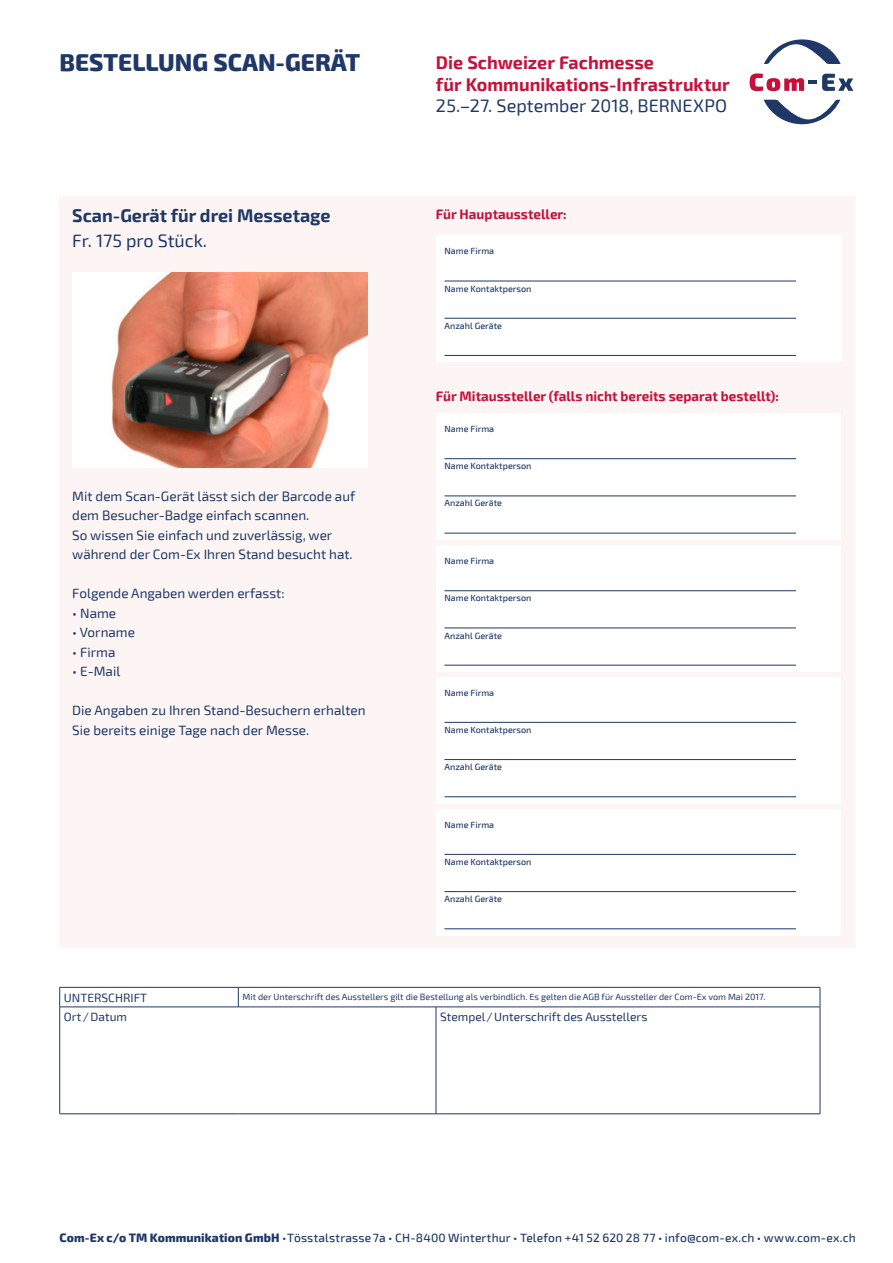
<style>
.page{position:relative;width:893px;height:1263px;background:#fff}
.page>*{position:absolute;margin:0;border:0;box-sizing:border-box;transform-origin:0 0}
.t1{font:800 24px "Exo 2";color:#1f3867}
.t2{font:700 18px/21.6px "Exo 2";color:#c6123b}
.t3{font:18px "Exo 2";color:#1f3867}
.t4{font:700 18px "Exo 2";color:#1f3867}
.t5{font:13.5px/19.5px "Exo 2";color:#1f3867}
.t6{font:700 13.5px "Exo 2";color:#c6103b}
.t7{font:500 12px "Exo 2";letter-spacing:.015em;color:#1f3867}
.t8{font:12px "Exo 2";color:#1f3867}
.t9{font:500 9px "Exo 2";color:#1f3867}
.t10{font:9px "Exo 2";color:#1f3867}
.s1{font-weight:800}
</style>
<div class="page">
<div style="left:60px;top:196px;width:795px;height:752px;background:#fcf5f4"></div>
<img style="left:73px;top:272px;width:295px;height:196px">
<hr style="left:60px;top:987px;width:178px;height:1px;background:#1f3867">
<svg style="left:59px;top:987px;width:1px;height:20px"></svg>
<hr style="left:238px;top:987px;width:198px;height:1px;background:#1f3867">
<svg style="left:238px;top:987px;width:1px;height:20px"></svg>
<hr style="left:436px;top:987px;width:384px;height:1px;background:#1f3867">
<svg style="left:820px;top:987px;width:1px;height:20px"></svg>
<hr style="left:60px;top:1007px;width:178px;height:1px;background:#1f3867">
<hr style="left:59px;top:1007px;width:1px;height:106px;background:#1f3867">
<hr style="left:238px;top:1007px;width:198px;height:1px;background:#1f3867">
<hr style="left:436px;top:1007px;width:384px;height:1px;background:#1f3867">
<hr style="left:436px;top:1007px;width:1px;height:106px;background:#1f3867">
<hr style="left:820px;top:1007px;width:1px;height:106px;background:#1f3867">
<hr style="left:60px;top:1113px;width:178px;height:1px;background:#1f3867">
<hr style="left:238px;top:1113px;width:198px;height:1px;background:#1f3867">
<hr style="left:436px;top:1113px;width:384px;height:1px;background:#1f3867">
<div style="left:436px;top:235px;width:405px;height:127px;background:#fff"></div>
<hr style="left:444px;top:281px;width:352px;height:1px;background:#1f3867">
<hr style="left:444px;top:318px;width:352px;height:1px;background:#1f3867">
<hr style="left:444px;top:355px;width:352px;height:1px;background:#1f3867">
<div style="left:436px;top:413px;width:404px;height:127px;background:#fff"></div>
<hr style="left:444px;top:458px;width:352px;height:1px;background:#1f3867">
<hr style="left:444px;top:496px;width:352px;height:1px;background:#1f3867">
<hr style="left:444px;top:533px;width:352px;height:1px;background:#1f3867">
<div style="left:436px;top:545px;width:404px;height:127px;background:#fff"></div>
<hr style="left:444px;top:590px;width:352px;height:1px;background:#1f3867">
<hr style="left:444px;top:628px;width:352px;height:1px;background:#1f3867">
<hr style="left:444px;top:665px;width:352px;height:1px;background:#1f3867">
<div style="left:436px;top:677px;width:404px;height:126px;background:#fff"></div>
<hr style="left:444px;top:722px;width:352px;height:1px;background:#1f3867">
<hr style="left:444px;top:759px;width:352px;height:1px;background:#1f3867">
<hr style="left:444px;top:796px;width:352px;height:1px;background:#1f3867">
<div style="left:436px;top:809px;width:404px;height:126px;background:#fff"></div>
<hr style="left:444px;top:854px;width:352px;height:1px;background:#1f3867">
<hr style="left:444px;top:891px;width:352px;height:1px;background:#1f3867">
<hr style="left:444px;top:928px;width:352px;height:1px;background:#1f3867">
<svg style="left:764px;top:39px;width:77px;height:25px"></svg>
<svg style="left:750px;top:73px;width:103px;height:18px"></svg>
<svg style="left:764px;top:100px;width:76px;height:24px"></svg>
<h1 class="t1" style="left:60px;top:48px;width:302px">BESTELLUNG SCAN-GERÄT</h1>
<h2 class="t4" style="left:72px;top:205px;width:260px">Scan-Gerät für drei Messetage</h2>
<h2 class="t3" style="left:72px;top:230px;width:136px">Fr. 175 pro Stück.</h2>
<p class="t5" style="left:72px;top:486px;width:284px">Mit dem Scan-Gerät lässt sich der Barcode auf dem Besucher-Badge einfach scannen.<br>So wissen Sie einfach und zuverlässig, wer während der Com-Ex Ihren Stand besucht hat.</p>
<p class="t5" style="left:72px;top:584px;width:214px">Folgende Angaben werden erfasst:</p>
<p class="t5" style="left:72px;top:603px;width:45px">• Name</p>
<p class="t5" style="left:72px;top:623px;width:64px">• Vorname</p>
<p class="t5" style="left:72px;top:642px;width:45px">• Firma</p>
<p class="t5" style="left:72px;top:662px;width:50px">• E-Mail</p>
<p class="t5" style="left:72px;top:701px;width:295px">Die Angaben zu Ihren Stand-Besuchern erhalten<br>Sie bereits einige Tage nach der Messe.</p>
<h2 class="t2" style="left:436px;top:52px;width:295px">Die Schweizer Fachmesse<br>für Kommunikations-Infrastruktur</h2>
<h2 class="t3" style="left:436px;top:95px;width:293px">25.–27. September 2018, BERNEXPO</h2>
<p class="t6" style="left:436px;top:206px;width:132px">Für Hauptaussteller:</p>
<p class="t9" style="left:444px;top:246px;width:51px">Name Firma</p>
<p class="t9" style="left:444px;top:283px;width:88px">Name Kontaktperson</p>
<p class="t9" style="left:444px;top:320px;width:59px">Anzahl Geräte</p>
<p class="t6" style="left:436px;top:388px;width:344px">Für Mitaussteller (falls nicht bereits separat bestellt):</p>
<p class="t9" style="left:444px;top:424px;width:51px">Name Firma</p>
<p class="t9" style="left:444px;top:461px;width:88px">Name Kontaktperson</p>
<p class="t9" style="left:444px;top:498px;width:59px">Anzahl Geräte</p>
<p class="t9" style="left:444px;top:556px;width:51px">Name Firma</p>
<p class="t9" style="left:444px;top:593px;width:88px">Name Kontaktperson</p>
<p class="t9" style="left:444px;top:630px;width:59px">Anzahl Geräte</p>
<p class="t9" style="left:444px;top:687px;width:51px">Name Firma</p>
<p class="t9" style="left:444px;top:724px;width:88px">Name Kontaktperson</p>
<p class="t9" style="left:444px;top:762px;width:59px">Anzahl Geräte</p>
<p class="t9" style="left:444px;top:819px;width:51px">Name Firma</p>
<p class="t9" style="left:444px;top:856px;width:88px">Name Kontaktperson</p>
<p class="t9" style="left:444px;top:894px;width:59px">Anzahl Geräte</p>
<p class="t8" style="left:64px;top:990px;width:85px">UNTERSCHRIFT</p>
<p class="t10" style="left:243px;top:991px;width:524px">Mit der Unterschrift des Ausstellers gilt die Bestellung als verbindlich. Es gelten die AGB für Aussteller der Com-Ex vom Mai 2017.</p>
<p class="t8" style="left:64px;top:1010px;width:65px">Ort/Datum</p>
<p class="t8" style="left:440px;top:1010px;width:209px">Stempel/Unterschrift des Ausstellers</p>
<p class="t7" style="left:60px;top:1230px;width:798px"><span class="s1">Com-Ex c/o TM Kommunikation GmbH</span> • Tösstalstrasse 7a • CH-8400 Winterthur • Telefon +41 52 620 28 77 • info@com-ex.ch • www.com-ex.ch</p>
</div>
